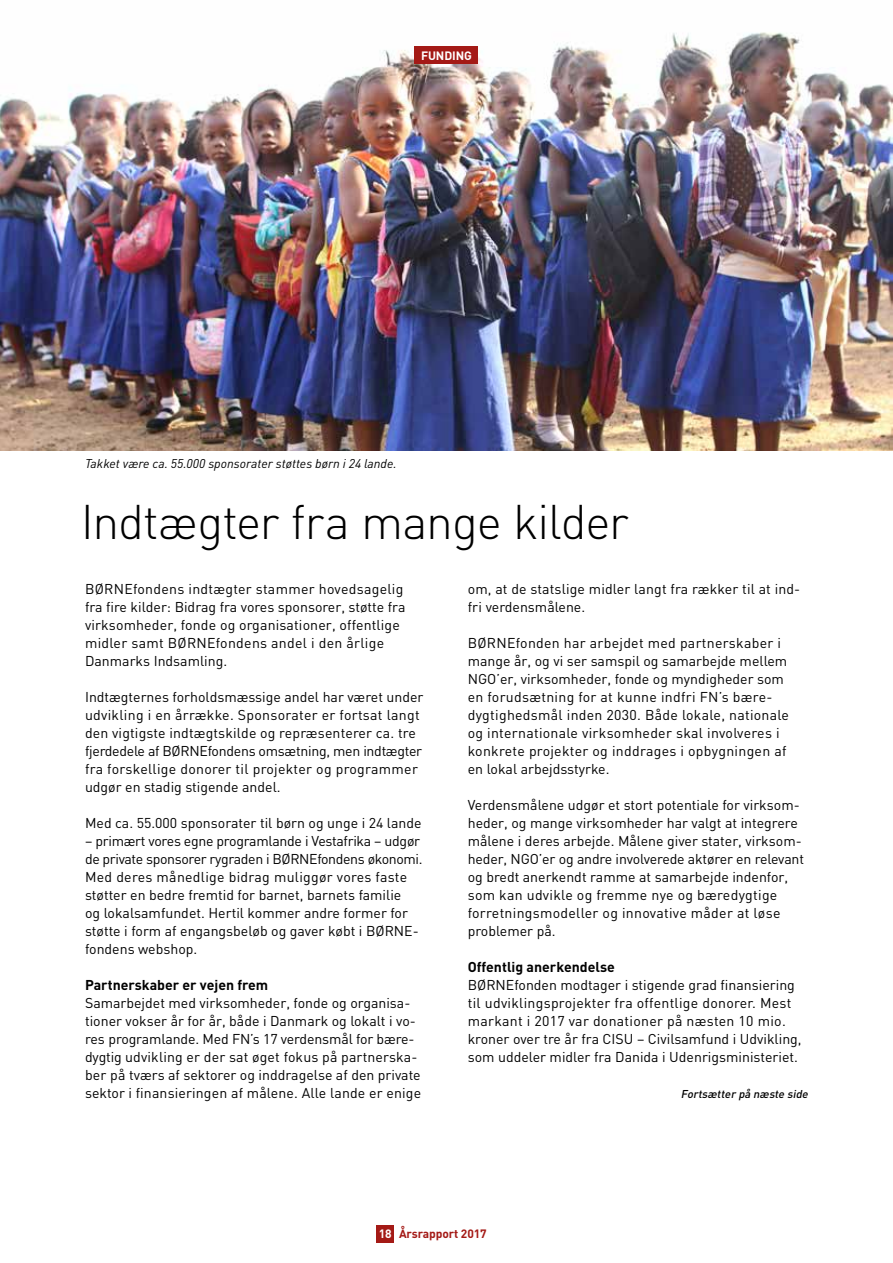
<style>
.page{position:relative;width:893px;height:1263px;background:#fff}
.page>*{position:absolute;margin:0;border:0;box-sizing:border-box;transform-origin:0 0}
.t1{font:300 48px "DIN";letter-spacing:-.02em;color:#000}
.t2{font:14.1px/18px "DIN";color:#000}
.t3{font:14.1px/18px "DIN";letter-spacing:.02em;color:#000}
.t4{font:700 14.1px "DIN";color:#000}
.t5{font:italic 12.6px "DINOT";color:#000}
.t6{font:700 12px "DIN";letter-spacing:-.01em;color:#a41a16}
.t7{font:700 12px "DIN";letter-spacing:-.01em;color:#fff}
.t8{font:italic 500 11.25px "DIN";color:#000}
.s1{color:#fff}
</style>
<div class="page">
<img style="left:0;top:32px;width:893px;height:418px">
<div style="left:415px;top:47px;width:63px;height:17px;background:#a41a16"></div>
<div style="left:377px;top:1225px;width:17px;height:17px;background:#a41a16"></div>
<p class="t7" style="left:421px;top:47px;width:52px">FUNDING</p>
<p class="t5" style="left:85px;top:455px;width:313px">Takket være ca. 55.000 sponsorater støttes børn i 24 lande.</p>
<h1 class="t1" style="left:81px;top:492px;width:550px">Indtægter fra mange kilder</h1>
<p class="t2" style="left:85px;top:580px;width:322px">BØRNEfondens indtægter stammer hovedsagelig fra fire kilder: Bidrag fra vores sponsorer, støtte fra virksomheder, fonde og organisationer, offentlige midler samt BØRNEfondens andel i den årlige Danmarks Indsamling.</p>
<p class="t2" style="left:85px;top:688px;width:340px">Indtægternes forholdsmæssige andel har været under udvikling i en årrække. Sponsorater er fortsat langt den vigtigste indtægtskilde og repræsenterer ca. tre fjerdedele af BØRNEfondens omsætning, men indtægter fra forskellige donorer til projekter og programmer udgør en stadig stigende andel.</p>
<p class="t2" style="left:85px;top:814px;width:338px">Med ca. 55.000 sponsorater til børn og unge i 24 lande</p>
<p class="t2" style="left:85px;top:832px;width:339px">– primært vores egne programlande i Vestafrika – udgør de private sponsorer rygraden i BØRNEfondens økonomi.<br>Med deres månedlige bidrag muliggør vores faste støtter en bedre fremtid for barnet, barnets familie<br>og lokalsamfundet. Hertil kommer andre former for støtte i form af engangsbeløb og gaver købt i BØRNE&shy;fondens webshop.</p>
<p class="t4" style="left:85px;top:976px;width:185px">Partnerskaber er vejen frem</p>
<p class="t2" style="left:85px;top:994px;width:338px">Samarbejdet med virksomheder, fonde og organisa&shy;tioner vokser år for år, både i Danmark og lokalt i vo&shy;res programlande. Med FN’s 17 verdensmål for bære&shy;dygtig udvikling er der sat øget fokus på partnerska&shy;ber på tværs af sektorer og inddragelse af den private sektor i finansieringen af målene. Alle lande er enige</p>
<p class="t2" style="left:468px;top:580px;width:334px">om, at de statslige midler langt fra rækker til at ind&shy;fri verdensmålene.</p>
<p class="t3" style="left:468px;top:634px;width:323px">BØRNEfonden har arbejdet med partnerskaber i mange år, og vi ser samspil og samarbejde mellem NGO’er, virksomheder, fonde og myndigheder som en forudsætning for at kunne indfri FN’s bære&shy;dygtighedsmål inden 2030. Både lokale, nationale og internationale virksomheder skal involveres i konkrete projekter og inddrages i opbygningen af en lokal arbejdsstyrke.</p>
<p class="t2" style="left:468px;top:796px;width:338px">Verdensmålene udgør et stort potentiale for virksom&shy;heder, og mange virksomheder har valgt at integrere målene i deres arbejde. Målene giver stater, virksom&shy;heder, NGO’er og andre involverede aktører en relevant og bredt anerkendt ramme at samarbejde indenfor, som kan udvikle og fremme nye og bæredygtige forretningsmodeller og innovative måder at løse problemer på.</p>
<p class="t4" style="left:468px;top:958px;width:149px">Offentlig anerkendelse</p>
<p class="t2" style="left:468px;top:976px;width:335px">BØRNEfonden modtager i stigende grad finansiering til udviklingsprojekter fra offentlige donorer. Mest markant i 2017 var donationer på næsten 10 mio. kroner over tre år fra CISU – Civilsamfund i Udvikling, som uddeler midler fra Danida i Udenrigsministeriet.</p>
<p class="t8" style="left:681px;top:1087px;width:131px">Fortsætter på næste side</p>
<p class="t6" style="left:379px;top:1226px;width:109px"><span class="s1">18</span> Årsrapport 2017</p>
</div>
